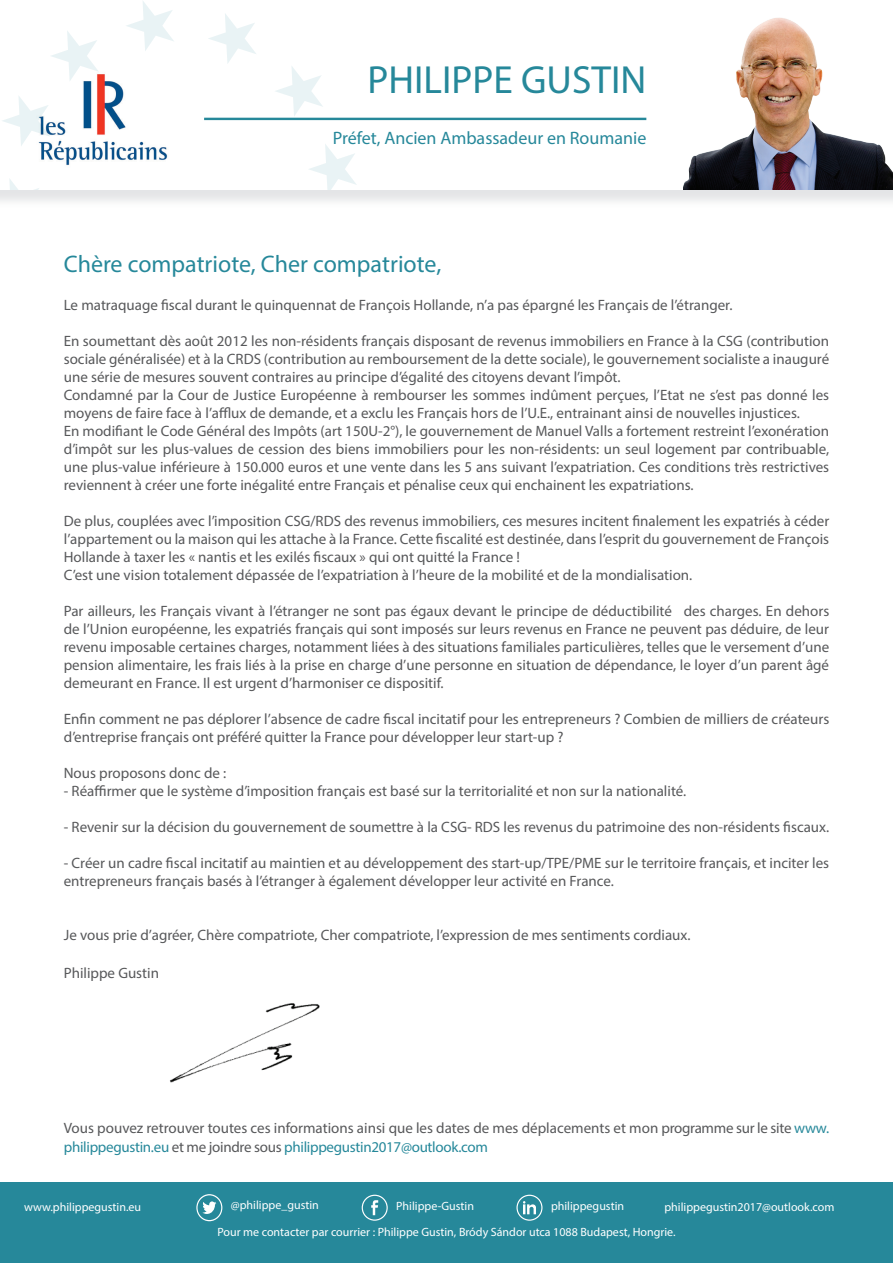
<style>
.page{position:relative;width:893px;height:1263px;background:#fff}
.page>*{position:absolute;margin:0;border:0;box-sizing:border-box;transform-origin:0 0}
.t1{font:39.3px "Myriad Pro";color:#26889a}
.t2{font:24px "Myriad Pro";color:#26889a}
.t3{font:18px "Myriad Pro";color:#26889a}
.t4{font:15px/18px "Myriad Pro";color:#57585a}
.t5{font:15px/19.8px "Myriad Pro";letter-spacing:-.02em;color:#57585a}
.t6{font:12px "Myriad Pro";color:#fff}
.s1{color:#26889a}
</style>
<div class="page">
<div style="left:0;top:0;width:893px;height:208px;background:#dcdddf;opacity:.75"></div>
<div style="left:0;top:0;width:893px;height:189px;background:#fff"></div>
<svg style="left:208px;top:14px;width:48px;height:50px"></svg>
<svg style="left:275px;top:66px;width:48px;height:50px"></svg>
<svg style="left:309px;top:144px;width:48px;height:45px"></svg>
<svg style="left:9px;top:179px;width:30px;height:10px"></svg>
<svg style="left:2px;top:117px;width:11px;height:8px"></svg>
<svg style="left:51px;top:31px;width:47px;height:40px"></svg>
<svg style="left:126px;top:1px;width:48px;height:50px"></svg>
<img style="left:683px;top:17px;width:210px;height:172px">
<img style="left:13px;top:71px;width:155px;height:95px">
<div style="left:0;top:1182px;width:893px;height:81px;background:#26889a"></div>
<img style="left:170px;top:1003px;width:150px;height:80px">
<svg style="left:362px;top:1195px;width:26px;height:26px"></svg>
<svg style="left:196px;top:1194px;width:26px;height:27px"></svg>
<svg style="left:516px;top:1195px;width:26px;height:26px"></svg>
<hr style="left:204px;top:118px;width:442px;height:2px;background:#26889a">
<h1 class="t1" style="left:368px;top:56px;width:280px">PHILIPPE GUSTIN</h1>
<p class="t3" style="left:333px;top:127px;width:315px">Préfet, Ancien Ambassadeur en Roumanie</p>
<h2 class="t2" style="left:64px;top:249px;width:379px">Chère compatriote, Cher compatriote,</h2>
<p class="t4" style="left:64px;top:296px;width:670px">Le matraquage fiscal durant le quinquennat de François Hollande, n’a pas épargné les Français de l’étranger.</p>
<p class="t4" style="left:64px;top:332px;width:767px">En soumettant dès août 2012 les non-résidents français disposant de revenus immobiliers en France à la CSG (contribution sociale généralisée) et à la CRDS (contribution au remboursement de la dette sociale), le gouvernement socialiste a inauguré une série de mesures souvent contraires au principe d’égalité des citoyens devant l’impôt.<br>Condamné par la Cour de Justice Européenne à rembourser les sommes indûment perçues, l’Etat ne s’est pas donné les moyens de faire face à l’afflux de demande, et a exclu les Français hors de l’U.E., entrainant ainsi de nouvelles injustices.<br>En modifiant le Code Général des Impôts (art 150U-2°), le gouvernement de Manuel Valls a fortement restreint l’exonération d’impôt sur les plus-values de cession des biens immobiliers pour les non-résidents: un seul logement par contribuable, une plus-value inférieure à 150.000 euros et une vente dans les 5 ans suivant l’expatriation. Ces conditions très restrictives reviennent à créer une forte inégalité entre Français et pénalise ceux qui enchainent les expatriations.</p>
<p class="t4" style="left:64px;top:512px;width:767px">De plus, couplées avec l’imposition CSG/RDS des revenus immobiliers, ces mesures incitent finalement les expatriés à céder l’appartement ou la maison qui les attache à la France. Cette fiscalité est destinée, dans l’esprit du gouvernement de François Hollande à taxer les « nantis et les exilés fiscaux » qui ont quitté la France !<br>C’est une vision totalement dépassée de l’expatriation à l’heure de la mobilité et de la mondialisation.</p>
<p class="t4" style="left:64px;top:602px;width:767px;text-align:justify">Par ailleurs, les Français vivant à l’étranger ne sont pas égaux devant le principe de déductibilité́ des charges. En dehors de l’Union européenne, les expatriés français qui sont imposés sur leurs revenus en France ne peuvent pas déduire, de leur revenu imposable certaines charges, notamment liées à des situations familiales particulières, telles que le versement d’une pension alimentaire, les frais liés à la prise en charge d’une personne en situation de dépendance, le loyer d’un parent âgé demeurant en France. Il est urgent d’harmoniser ce dispositif.</p>
<p class="t4" style="left:64px;top:710px;width:767px">Enfin comment ne pas déplorer l’absence de cadre fiscal incitatif pour les entrepreneurs ? Combien de milliers de créateurs d’entreprise français ont préféré quitter la France pour développer leur start-up ?</p>
<p class="t4" style="left:64px;top:764px;width:164px">Nous proposons donc de :</p>
<p class="t4" style="left:64px;top:782px;width:624px">- Réaffirmer que le système d’imposition français est basé sur la territorialité et non sur la nationalité.</p>
<p class="t4" style="left:64px;top:818px;width:767px">- Revenir sur la décision du gouvernement de soumettre à la CSG- RDS les revenus du patrimoine des non-résidents fiscaux.</p>
<p class="t4" style="left:64px;top:854px;width:767px">- Créer un cadre fiscal incitatif au maintien et au développement des start-up/TPE/PME sur le territoire français, et inciter les entrepreneurs français basés à l’étranger à également développer leur activité en France.</p>
<p class="t4" style="left:64px;top:926px;width:628px">Je vous prie d’agréer, Chère compatriote, Cher compatriote, l’expression de mes sentiments cordiaux.</p>
<p class="t4" style="left:64px;top:963px;width:97px">Philippe Gustin</p>
<p class="t5" style="left:64px;top:1117px;width:767px">Vous pouvez retrouver toutes ces informations ainsi que les dates de mes déplacements et mon programme sur le site <span class="s1">www. philippegustin.eu</span> et me joindre sous <span class="s1">philippegustin2017@outlook.com</span></p>
<p class="t6" style="left:24px;top:1199px;width:119px">www.philippegustin.eu</p>
<p class="t6" style="left:231px;top:1198px;width:89px">@philippe_gustin</p>
<p class="t6" style="left:396px;top:1199px;width:79px">Philippe-Gustin</p>
<p class="t6" style="left:551px;top:1199px;width:75px">philippegustin</p>
<p class="t6" style="left:664px;top:1199px;width:171px">philippegustin2017@outlook.com</p>
<p class="t6" style="left:217px;top:1224px;width:460px">Pour me contacter par courrier : Philippe Gustin, Bródy Sándor utca 1088 Budapest, Hongrie.</p>
</div>
